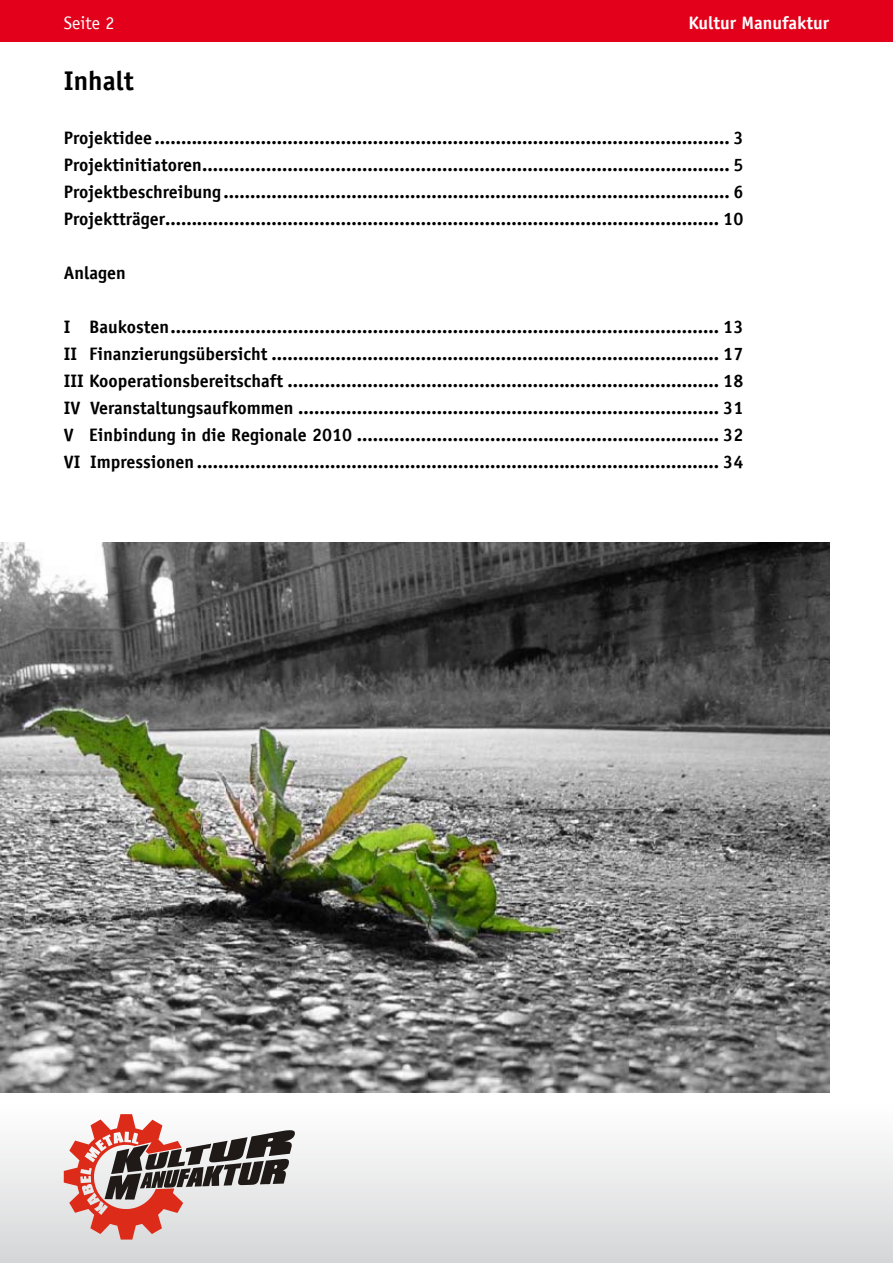
<style>
.page{position:relative;width:893px;height:1263px;background:#fff}
.page>*{position:absolute;margin:0;border:0;box-sizing:border-box;transform-origin:0 0}
.t1{font:700 27px "Officina Sans";color:#000}
.t2{font:700 18px/27px "Officina Sans";color:#000;text-align:justify}
.t3{font:700 18px "Officina Sans";color:#fff}
.t4{font:18px "Officina Sans";color:#fff}
</style>
<div class="page">
<div style="left:0;top:1101px;width:893px;height:162px;background:linear-gradient(to bottom,#fff,#d5d6d7)"></div>
<div style="left:0;top:0;width:893px;height:41px;background:#e2001a"></div>
<svg style="left:64px;top:1114px;width:231px;height:125px"></svg>
<img style="left:0;top:542px;width:829px;height:551px">
<p class="t4" style="left:64px;top:12px;width:52px">Seite 2</p>
<p class="t3" style="left:688px;top:12px;width:142px">Kultur Manufaktur</p>
<h1 class="t1" style="left:64px;top:64px;width:71px">Inhalt</h1>
<p class="t2" style="left:64px;top:124px;width:681px">Projektidee............................................................................................................ 3<br>Projektinitiatoren................................................................................................... 5<br>Projektbeschreibung ............................................................................................... 6<br>Projektträger........................................................................................................ 10</p>
<p class="t2" style="left:64px;top:259px;width:63px">Anlagen</p>
<p class="t2" style="left:64px;top:313px;width:681px">I Baukosten....................................................................................................... 13<br>II Finanzierungsübersicht .................................................................................... 17<br>III Kooperationsbereitschaft ................................................................................. 18<br>IV Veranstaltungsaufkommen ............................................................................... 31<br>V Einbindung in die Regionale 2010 .................................................................... 32<br>VI Impressionen .................................................................................................. 34</p>
</div>
